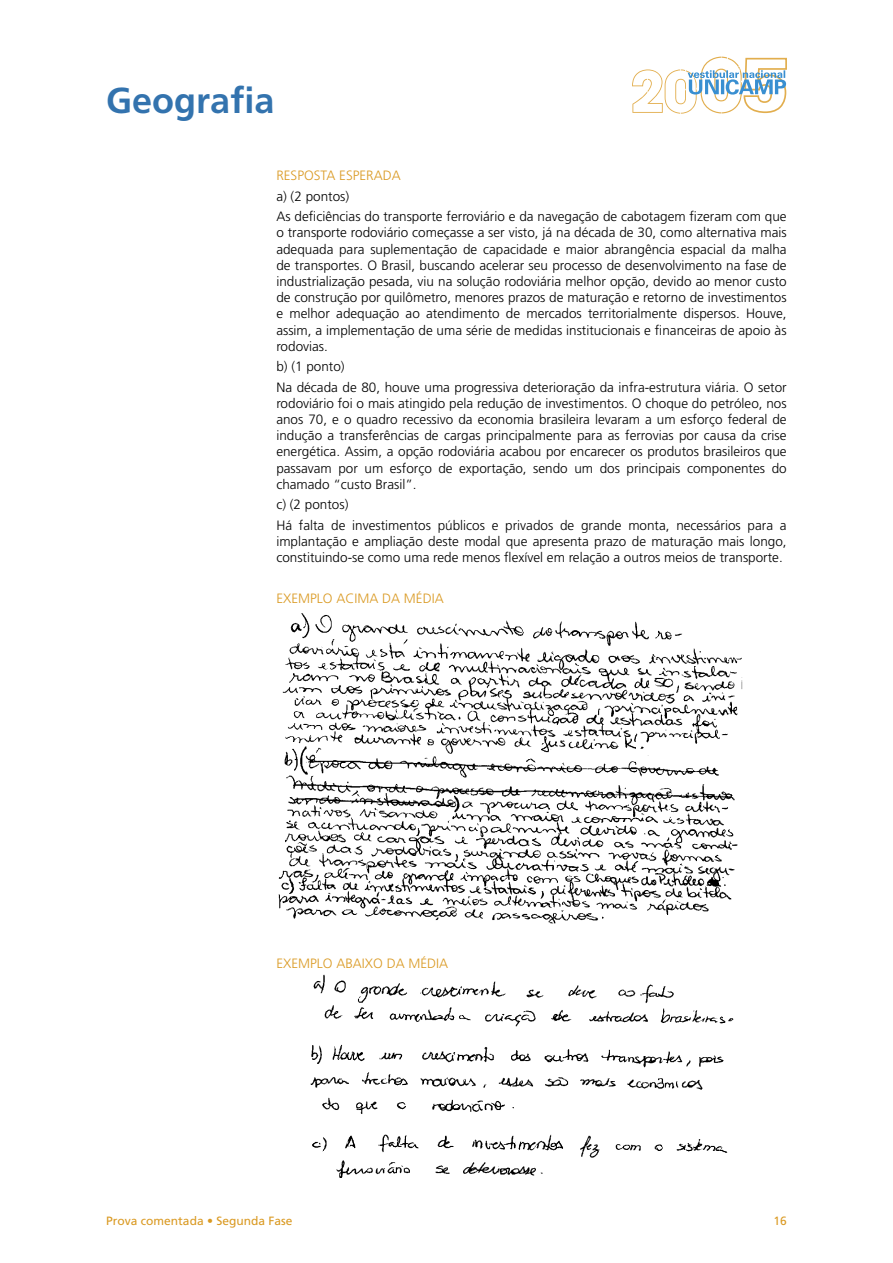
<style>
.page{position:relative;width:893px;height:1263px;background:#fff}
.page>*{position:absolute;margin:0;border:0;box-sizing:border-box;transform-origin:0 0}
.t1{font:700 36px "Frutiger";color:#3373ae}
.respostas{font:300 13.5px/16.2px "Frutiger";color:#000;text-align:justify}
.comentarios{font:300 13.5px "Frutiger";color:#da9a23}
.t2{font:12px "Frutiger";color:#da9a23}
</style>
<div class="page">
<svg style="left:632px;top:57px;width:155px;height:57px"></svg>
<img style="left:310px;top:974px;width:424px;height:204px">
<img style="left:278px;top:613px;width:465px;height:311px">
<h1 class="t1" style="left:106px;top:79px;width:170px">Geografia</h1>
<p class="comentarios" style="left:276px;top:168px;width:126px">RESPOSTA ESPERADA</p>
<p class="respostas" style="left:276px;top:188px;width:74px">a) (2 pontos)</p>
<p class="respostas" style="left:276px;top:209px;width:512px">As deficiências do transporte ferroviário e da navegação de cabotagem fizeram com que o transporte rodoviário começasse a ser visto, já na década de 30, como alternativa mais adequada para suplementação de capacidade e maior abrangência espacial da malha de transportes. O Brasil, buscando acelerar seu processo de desenvolvimento na fase de industrialização pesada, viu na solução rodoviária melhor opção, devido ao menor custo de construção por quilômetro, menores prazos de maturação e retorno de investimentos e melhor adequação ao atendimento de mercados territorialmente dispersos. Houve, assim, a implementação de uma série de medidas institucionais e financeiras de apoio às rodovias.</p>
<p class="respostas" style="left:276px;top:359px;width:70px">b) (1 ponto)</p>
<p class="respostas" style="left:276px;top:379px;width:512px">Na década de 80, houve uma progressiva deterioração da infra-estrutura viária. O setor rodoviário foi o mais atingido pela redução de investimentos. O choque do petróleo, nos anos 70, e o quadro recessivo da economia brasileira levaram a um esforço federal de indução a transferências de cargas principalmente para as ferrovias por causa da crise energética. Assim, a opção rodoviária acabou por encarecer os produtos brasileiros que passavam por um esforço de exportação, sendo um dos principais componentes do chamado “custo Brasil”.</p>
<p class="respostas" style="left:276px;top:497px;width:74px">c) (2 pontos)</p>
<p class="respostas" style="left:276px;top:517px;width:512px">Há falta de investimentos públicos e privados de grande monta, necessários para a implantação e ampliação deste modal que apresenta prazo de maturação mais longo, constituindo-se como uma rede menos flexível em relação a outros meios de transporte.</p>
<p class="comentarios" style="left:276px;top:591px;width:169px">EXEMPLO ACIMA DA MÉDIA</p>
<p class="comentarios" style="left:276px;top:956px;width:173px">EXEMPLO ABAIXO DA MÉDIA</p>
<p class="t2" style="left:106px;top:1214px;width:188px">Prova comentada • Segunda Fase</p>
<p class="t2" style="left:773px;top:1214px;width:15px">16</p>
</div>
